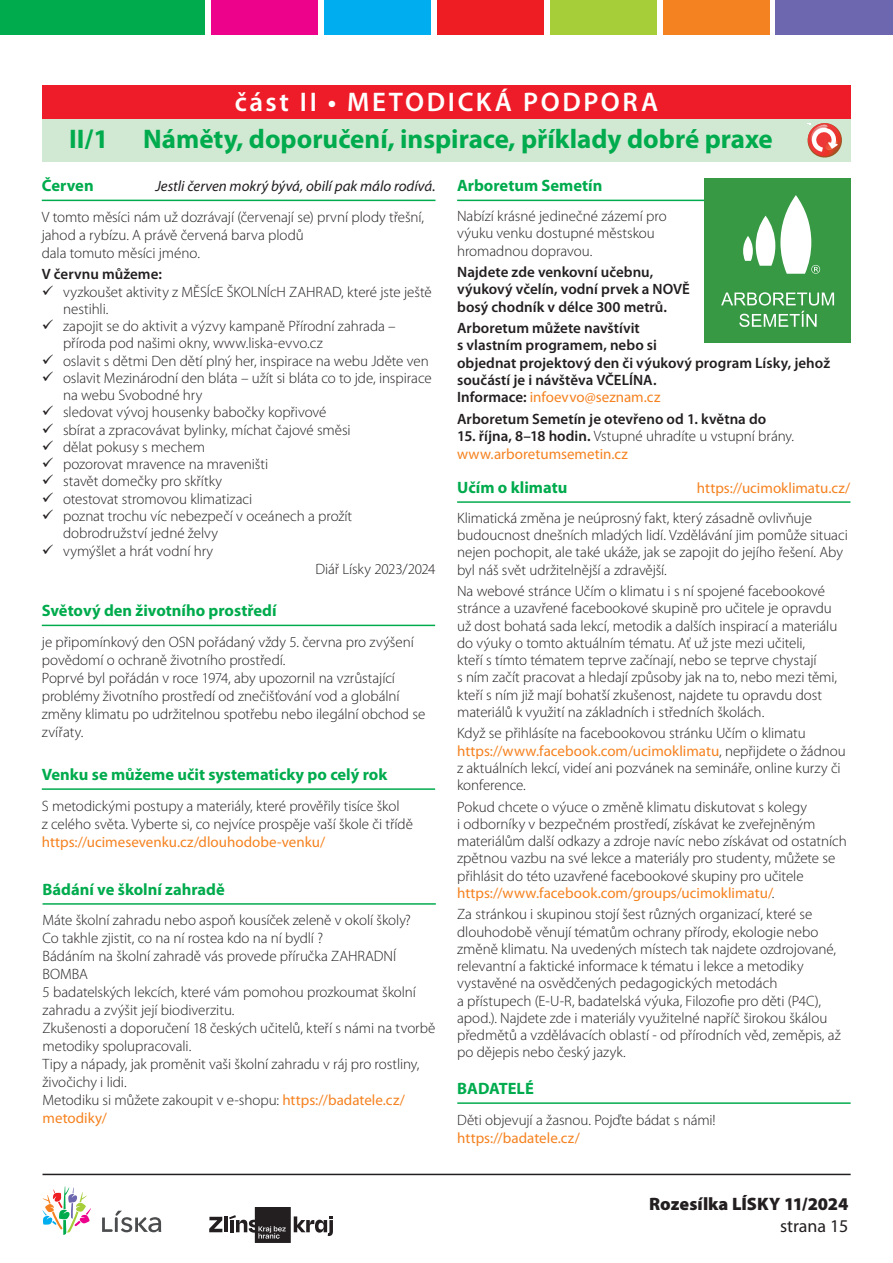
<style>
.page{position:relative;width:893px;height:1263px;background:#fff}
.page>*{position:absolute;margin:0;border:0;box-sizing:border-box;transform-origin:0 0}
.nadpis{font:700 27px "Myriad Pro";color:#00ab4d}
.nadpis-2{font:600 27px "Myriad Pro";letter-spacing:.095em;color:#fff}
.t1{font:900 18px "Myriad Pro";color:#231f20}
.t2{font:18px "Myriad Pro";color:#231f20}
.podtržený_podnadpis{font:700 16.5px "Myriad Pro";color:#00ab4d}
.text{font:300 15px/17.2px "Myriad Pro";letter-spacing:-.005em;color:#231f20}
.text-2{font:600 15px/17.2px "Myriad Pro";color:#231f20}
.text-3{font:15px "Myriad Pro";color:#f58220}
.odkaz_web{font:15px "Myriad Pro";color:#f58220}
.podtržený_podnadpis-2{font:italic 15px "Myriad Pro";color:#231f20}
.podtržený_podnadpis-3{font:15px "Myriad Pro";color:#f58220}
.s1{font-weight:600;color:#231f20}
.s2{font-weight:600}
.s3{font-weight:400;color:#f58220}
.s4{font-weight:300;color:#231f20}
</style>
<div class="page">
<div style="left:0;top:0;width:205px;height:34px;background:#00ab4d"></div>
<div style="left:211px;top:0;width:107px;height:34px;background:#ed028c"></div>
<div style="left:324px;top:0;width:107px;height:34px;background:#00aeef"></div>
<div style="left:437px;top:0;width:107px;height:34px;background:#ee1d23"></div>
<div style="left:550px;top:0;width:107px;height:34px;background:#a6ce39"></div>
<div style="left:663px;top:0;width:107px;height:34px;background:#f58220"></div>
<div style="left:776px;top:0;width:117px;height:34px;background:#6c67ae"></div>
<svg style="left:102px;top:1211px;width:59px;height:21px"></svg>
<svg style="left:43px;top:1186px;width:48px;height:49px"></svg>
<hr style="left:43px;top:1174px;width:808px;height:1px;background:#231f20">
<svg style="left:209px;top:1217px;width:13px;height:15px"></svg>
<hr style="left:224px;top:1216px;width:4px;height:16px;background:#231f20">
<svg style="left:229px;top:1207px;width:104px;height:36px"></svg>
<div style="left:42px;top:85px;width:808px;height:34px;background:#ee1c28"></div>
<div style="left:43px;top:119px;width:807px;height:43px;background:#d1e9d3"></div>
<svg style="left:807px;top:123px;width:35px;height:35px"></svg>
<hr style="left:457px;top:200px;width:248px;height:1px;background:#00ab4d">
<div style="left:705px;top:179px;width:146px;height:164px;background:#389945"></div>
<svg style="left:743px;top:195px;width:77px;height:79px"></svg>
<svg style="left:721px;top:292px;width:113px;height:35px"></svg>
<hr style="left:42px;top:788px;width:393px;height:2px;background:#00ab4d">
<hr style="left:457px;top:1102px;width:394px;height:2px;background:#00ab4d">
<hr style="left:457px;top:501px;width:393px;height:2px;background:#00ab4d">
<hr style="left:42px;top:625px;width:393px;height:1px;background:#00ab4d">
<hr style="left:42px;top:200px;width:393px;height:1px;background:#00ab4d">
<hr style="left:43px;top:903px;width:393px;height:2px;background:#00ab4d">
<p class="nadpis-2" style="left:235px;top:85px;width:425px">část II • METODICKÁ PODPORA</p>
<p class="nadpis" style="left:69px;top:122px;width:41px">II/1</p>
<p class="nadpis" style="left:143px;top:122px;width:631px">Náměty, doporučení, inspirace, příklady dobré praxe</p>
<p class="podtržený_podnadpis" style="left:457px;top:175px;width:147px">Arboretum Semetín</p>
<p class="text" style="left:457px;top:207px;width:211px">Nabízí krásné jedinečné zázemí pro výuku venku dostupné městskou hromadnou dopravou.</p>
<p class="text-2" style="left:457px;top:263px;width:234px">Najdete zde venkovní učebnu, výukový včelín, vodní prvek a NOVĚ bosý chodník v délce 300 metrů.</p>
<p class="text-2" style="left:457px;top:319px;width:374px">Arboretum můžete navštívit<br>s vlastním programem, nebo si<br>objednat projektový den či výukový program Lísky, jehož součástí je i návštěva VČELÍNA.</p>
<p class="text-3" style="left:457px;top:388px;width:205px"><span class="s1">Informace:</span> infoevvo@seznam.cz</p>
<p class="text-2" style="left:457px;top:410px;width:311px">Arboretum Semetín je otevřeno od 1. května do</p>
<p class="text" style="left:457px;top:427px;width:338px"><span class="s2">15. října, 8–18 hodin.</span> Vstupné uhradíte u vstupní brány.</p>
<p class="text-3" style="left:457px;top:445px;width:172px">www.arboretumsemetin.cz</p>
<p class="podtržený_podnadpis" style="left:42px;top:175px;width:53px">Červen</p>
<p class="podtržený_podnadpis-2" style="left:155px;top:177px;width:281px">Jestli červen mokrý bývá, obilí pak málo rodívá.</p>
<p class="text" style="left:42px;top:208px;width:384px;line-height:18px">V tomto měsíci nám už dozrávají (červenají se) první plody třešní, jahod a rybízu. A právě červená barva plodů</p>
<p class="text" style="left:42px;top:244px;width:160px">dala tomuto měsíci jméno.</p>
<p class="text-2" style="left:42px;top:265px;width:122px">V červnu můžeme:</p>
<p class="text" style="left:63px;top:283px;width:370px;text-indent:-21px">✓ vyzkoušet aktivity z MĚSÍcE ŠKOLNÍcH ZAHRAD, které jste ještě nestihli.</p>
<p class="text" style="left:63px;top:317px;width:334px;text-indent:-21px">✓ zapojit se do aktivit a výzvy kampaně Přírodní zahrada – příroda pod našimi okny, www.liska-evvo.cz</p>
<p class="text" style="left:42px;top:352px;width:388px">✓ oslavit s dětmi Den dětí plný her, inspirace na webu Jděte ven</p>
<p class="text" style="left:63px;top:369px;width:370px;text-indent:-21px">✓ oslavit Mezinárodní den bláta – užít si bláta co to jde, inspirace na webu Svobodné hry</p>
<p class="text" style="left:42px;top:404px;width:286px">✓ sledovat vývoj housenky babočky kopřivové</p>
<p class="text" style="left:42px;top:421px;width:310px">✓ sbírat a zpracovávat bylinky, míchat čajové směsi</p>
<p class="text" style="left:42px;top:438px;width:165px">✓ dělat pokusy s mechem</p>
<p class="text" style="left:42px;top:455px;width:228px">✓ pozorovat mravence na mraveništi</p>
<p class="text" style="left:42px;top:473px;width:182px">✓ stavět domečky pro skřítky</p>
<p class="text" style="left:42px;top:490px;width:212px">✓ otestovat stromovou klimatizaci</p>
<p class="text" style="left:63px;top:507px;width:291px;text-indent:-21px">✓ poznat trochu víc nebezpečí v oceánech a prožít dobrodružství jedné želvy</p>
<p class="text" style="left:42px;top:542px;width:173px">✓ vymýšlet a hrát vodní hry</p>
<p class="text" style="left:315px;top:560px;width:122px">Diář Lísky 2023/2024</p>
<p class="podtržený_podnadpis" style="left:457px;top:477px;width:112px">Učím o klimatu</p>
<p class="podtržený_podnadpis-3" style="left:697px;top:479px;width:155px">https://ucimoklimatu.cz/</p>
<p class="text" style="left:457px;top:509px;width:392px">Klimatická změna je neúprosný fakt, který zásadně ovlivňuje budoucnost dnešních mladých lidí. Vzdělávání jim pomůže situaci nejen pochopit, ale také ukáže, jak se zapojit do jejího řešení. Aby byl náš svět udržitelnější a zdravější.</p>
<p class="text" style="left:457px;top:582px;width:382px">Na webové stránce Učím o klimatu i s ní spojené facebookové stránce a uzavřené facebookové skupině pro učitele je opravdu už dost bohatá sada lekcí, metodik a dalších inspirací a materiálu do výuky o tomto aktuálním tématu. Ať už jste mezi učiteli,<br>kteří s tímto tématem teprve začínají, nebo se teprve chystají<br>s ním začít pracovat a hledají způsoby jak na to, nebo mezi těmi, kteří s ním již mají bohatší zkušenost, najdete tu opravdu dost materiálů k využití na základních i středních školách.</p>
<p class="text" style="left:457px;top:724px;width:390px">Když se přihlásíte na facebookovou stránku Učím o klimatu <span class="s3">https://www.facebook.com/ucimoklimatu</span>, nepřijdete o žádnou z aktuálních lekcí, videí ani pozvánek na semináře, online kurzy či konference.</p>
<p class="text" style="left:457px;top:798px;width:391px">Pokud chcete o výuce o změně klimatu diskutovat s kolegy<br>i odborníky v bezpečném prostředí, získávat ke zveřejněným materiálům další odkazy a zdroje navíc nebo získávat od ostatních zpětnou vazbu na své lekce a materiály pro studenty, můžete se přihlásit do této uzavřené facebookové skupiny pro učitele</p>
<p class="text-3" style="left:457px;top:883px;width:319px">https://www.facebook.com/groups/ucimoklimatu/<span class="s4">.</span></p>
<p class="text" style="left:457px;top:905px;width:385px">Za stránkou i skupinou stojí šest různých organizací, které se dlouhodobě věnují tématům ochrany přírody, ekologie nebo změně klimatu. Na uvedených místech tak najdete ozdrojované, relevantní a faktické informace k tématu i lekce a metodiky vystavěné na osvědčených pedagogických metodách<br>a přístupech (E-U-R, badatelská výuka, Filozofie pro děti (P4C), apod.). Najdete zde i materiály využitelné napříč širokou škálou předmětů a vzdělávacích oblastí - od přírodních věd, zeměpis, až po dějepis nebo český jazyk.</p>
<p class="podtržený_podnadpis" style="left:42px;top:600px;width:236px">Světový den životního prostředí</p>
<p class="text" style="left:42px;top:633px;width:373px;line-height:18px">je připomínkový den OSN pořádaný vždy 5. června pro zvýšení povědomí o ochraně životního prostředí.</p>
<p class="text" style="left:42px;top:669px;width:385px;line-height:18px">Poprvé byl pořádán v roce 1974, aby upozornil na vzrůstající problémy životního prostředí od znečišťování vod a globální změny klimatu po udržitelnou spotřebu nebo ilegální obchod se zvířaty.</p>
<p class="podtržený_podnadpis" style="left:42px;top:764px;width:347px">Venku se můžeme učit systematicky po celý rok</p>
<p class="text" style="left:42px;top:796px;width:373px;line-height:18px">S metodickými postupy a materiály, které prověřily tisíce škol<br>z celého světa. Vyberte si, co nejvíce prospěje vaší škole či třídě</p>
<p class="odkaz_web" style="left:42px;top:832px;width:285px">https://ucimesevenku.cz/dlouhodobe-venku/</p>
<p class="podtržený_podnadpis" style="left:43px;top:878px;width:184px">Bádání ve školní zahradě</p>
<p class="text" style="left:43px;top:912px;width:370px">Máte školní zahradu nebo aspoň kousíček zeleně v okolí školy?</p>
<p class="text" style="left:43px;top:930px;width:282px">Co takhle zjistit, co na ní rostea kdo na ní bydlí ?</p>
<p class="text" style="left:43px;top:947px;width:355px;line-height:18px">Bádáním na školní zahradě vás provede příručka ZAHRADNÍ<br>BOMBA</p>
<p class="text" style="left:43px;top:983px;width:375px;line-height:18px">5 badatelských lekcích, které vám pomohou prozkoumat školní zahradu a zvýšit její biodiverzitu.</p>
<p class="text" style="left:43px;top:1019px;width:394px;line-height:18px">Zkušenosti a doporučení 18 českých učitelů, kteří s námi na tvorbě metodiky spolupracovali.</p>
<p class="text" style="left:43px;top:1055px;width:378px;line-height:18px">Tipy a nápady, jak proměnit vaši školní zahradu v ráj pro rostliny, živočichy i lidi.</p>
<p class="text" style="left:43px;top:1091px;width:364px;line-height:18px">Metodiku si můžete zakoupit v e-shopu: <span class="s3">https://badatele.cz/ metodiky/</span></p>
<p class="podtržený_podnadpis" style="left:457px;top:1078px;width:78px">BADATELÉ</p>
<p class="text" style="left:457px;top:1111px;width:260px">Děti objevují a žasnou. Pojďte bádat s námi!</p>
<p class="text-3" style="left:457px;top:1128px;width:124px">https://badatele.cz/</p>
<p class="t1" style="left:649px;top:1192px;width:201px">Rozesílka LÍSKY 11/2024</p>
<p class="t2" style="left:780px;top:1215px;width:70px">strana 15</p>
</div>
